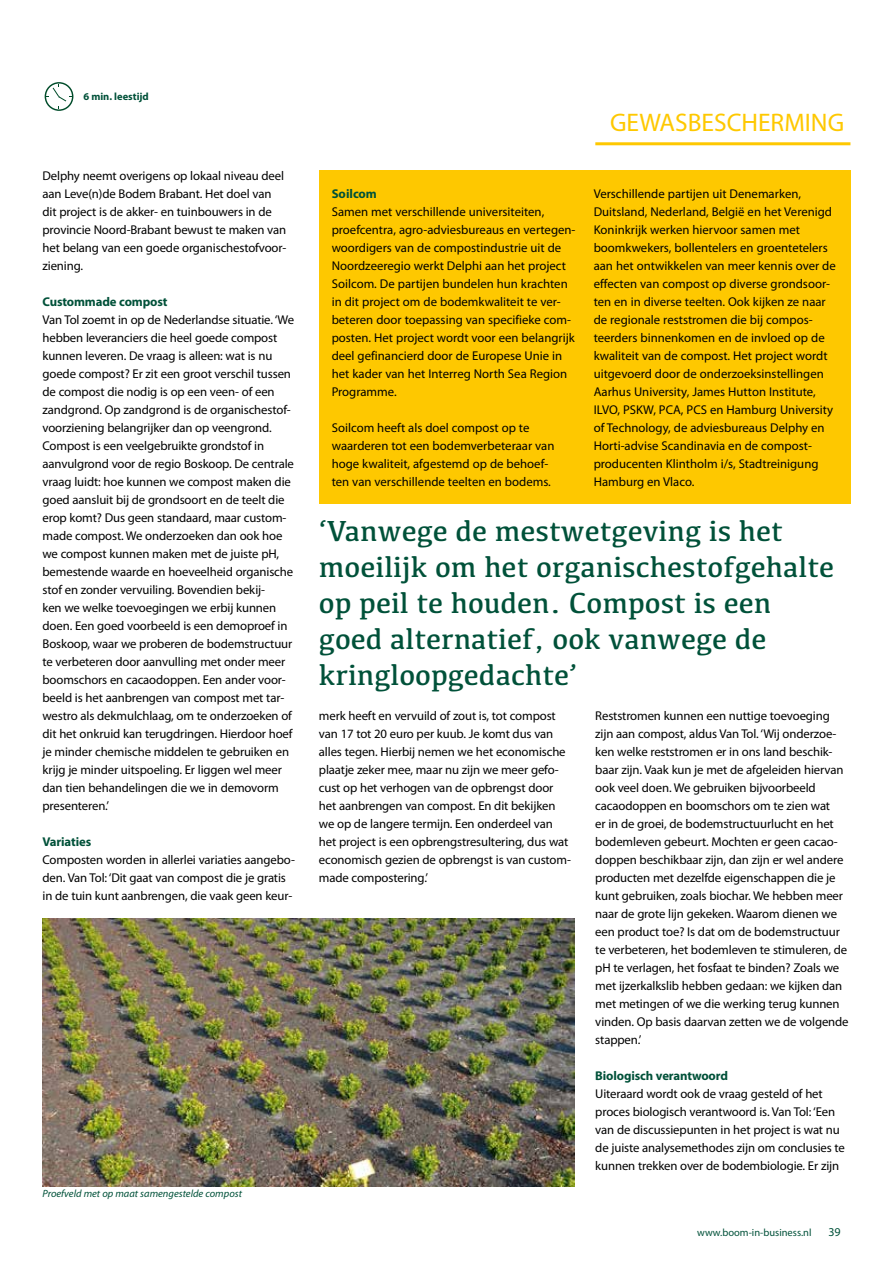
<style>
.page{position:relative;width:893px;height:1263px;background:#fff}
.page>*{position:absolute;margin:0;border:0;box-sizing:border-box;transform-origin:0 0}
.t1{font:30px/36px "Kefa";color:#005139}
.t2{font:25.5px "Myriad Pro";color:#fec800}
.t3{font:12.75px/18px "Myriad Pro";letter-spacing:-.01em;color:#000}
.t4{font:700 12.75px "Myriad Pro";letter-spacing:-.01em;color:#005139}
.t5{font:12px "Myriad Pro";color:#005139}
.t6{font:italic 10.5px "Myriad Pro";color:#005139}
.t7{font:10.5px "Myriad Pro";color:#005139}
.t8{font:700 10.5px "Myriad Pro";color:#005139}
</style>
<div class="page">
<hr style="left:595px;top:142px;width:255px;height:3px;background:#fec800">
<svg style="left:45px;top:82px;width:28px;height:29px"></svg>
<div style="left:319px;top:170px;width:531px;height:333px;background:#fec800"></div>
<img style="left:43px;top:918px;width:531px;height:268px">
<p class="t8" style="left:83px;top:90px;width:67px">6 min. leestijd</p>
<p class="t3" style="left:43px;top:167px;width:245px">Delphy neemt overigens op lokaal niveau deel aan Leve(n)de Bodem Brabant. Het doel van dit project is de akker- en tuinbouwers in de provincie Noord-Brabant bewust te maken van het belang van een goede organischestofvoor&shy;ziening.</p>
<p class="t4" style="left:43px;top:293px;width:127px">Custommade compost</p>
<p class="t3" style="left:43px;top:311px;width:253px">Van Tol zoemt in op de Nederlandse situatie. ‘We hebben leveranciers die heel goede compost kunnen leveren. De vraag is alleen: wat is nu goede compost? Er zit een groot verschil tussen de compost die nodig is op een veen- of een zandgrond. Op zandgrond is de organischestof&shy;voorziening belangrijker dan op veengrond.<br>Compost is een veelgebruikte grondstof in aanvulgrond voor de regio Boskoop. De centrale vraag luidt: hoe kunnen we compost maken die goed aansluit bij de grondsoort en de teelt die erop komt? Dus geen standaard, maar custom&shy;made compost. We onderzoeken dan ook hoe we compost kunnen maken met de juiste pH, bemestende waarde en hoeveelheid organische stof en zonder vervuiling. Bovendien bekij-<br>ken we welke toevoegingen we erbij kunnen doen. Een goed voorbeeld is een demoproef in Boskoop, waar we proberen de bodemstructuur te verbeteren door aanvulling met onder meer boomschors en cacaodoppen. Een ander voor&shy;beeld is het aanbrengen van compost met tar&shy;westro als dekmulchlaag, om te onderzoeken of dit het onkruid kan terugdringen. Hierdoor hoef je minder chemische middelen te gebruiken en krijg je minder uitspoeling. Er liggen wel meer dan tien behandelingen die we in demovorm presenteren.’</p>
<p class="t4" style="left:43px;top:834px;width:50px">Variaties</p>
<p class="t3" style="left:43px;top:851px;width:254px">Composten worden in allerlei variaties aangebo&shy;den. Van Tol: ‘Dit gaat van compost die je gratis in de tuin kunt aanbrengen, die vaak geen keur-</p>
<p class="t6" style="left:43px;top:1187px;width:201px">Proefveld met op maat samengestelde compost</p>
<h2 class="t2" style="left:610px;top:107px;width:236px">GEWASBESCHERMING</h2>
<p class="t4" style="left:332px;top:185px;width:47px">Soilcom</p>
<p class="t3" style="left:332px;top:203px;width:245px">Samen met verschillende universiteiten, proefcentra, agro-adviesbureaus en vertegen&shy;woordigers van de compostindustrie uit de Noordzeeregio werkt Delphi aan het project Soilcom. De partijen bundelen hun krachten in dit project om de bodemkwaliteit te ver&shy;beteren door toepassing van specifieke com&shy;posten. Het project wordt voor een belangrijk deel gefinancierd door de Europese Unie in het kader van het Interreg North Sea Region Programme.</p>
<p class="t3" style="left:332px;top:419px;width:224px">Soilcom heeft als doel compost op te waarderen tot een bodemverbeteraar van hoge kwaliteit, afgestemd op de behoef&shy;ten van verschillende teelten en bodems.</p>
<p class="t3" style="left:594px;top:185px;width:244px">Verschillende partijen uit Denemarken, Duitsland, Nederland, België en het Verenigd Koninkrijk werken hiervoor samen met boomkwekers, bollentelers en groentetelers aan het ontwikkelen van meer kennis over de effecten van compost op diverse grondsoor&shy;ten en in diverse teelten. Ook kijken ze naar de regionale reststromen die bij compos&shy;teerders binnenkomen en de invloed op de kwaliteit van de compost. Het project wordt uitgevoerd door de onderzoeksinstellingen Aarhus University, James Hutton Institute, ILVO, PSKW, PCA, PCS en Hamburg University of Technology, de adviesbureaus Delphy en Horti-advise Scandinavia en de compost&shy;producenten Klintholm i/s, Stadtreinigung Hamburg en Vlaco.</p>
<h1 class="t1" style="left:319px;top:512px;width:517px">‘Vanwege de mestwetgeving is het moeilijk om het organischestofgehalte op peil te houden. Compost is een goed alternatief, ook vanwege de kringloopgedachte’</h1>
<p class="t3" style="left:319px;top:707px;width:253px">merk heeft en vervuild of zout is, tot compost van 17 tot 20 euro per kuub. Je komt dus van alles tegen. Hierbij nemen we het economische plaatje zeker mee, maar nu zijn we meer gefo&shy;cust op het verhogen van de opbrengst door het aanbrengen van compost. En dit bekijken we op de langere termijn. Een onderdeel van het project is een opbrengstresultering, dus wat economisch gezien de opbrengst is van custom&shy;made compostering.’</p>
<p class="t3" style="left:595px;top:707px;width:255px">Reststromen kunnen een nuttige toevoeging zijn aan compost, aldus Van Tol. ‘Wij onderzoe&shy;ken welke reststromen er in ons land beschik&shy;baar zijn. Vaak kun je met de afgeleiden hiervan ook veel doen. We gebruiken bijvoorbeeld cacaodoppen en boomschors om te zien wat<br>er in de groei, de bodemstructuurlucht en het bodemleven gebeurt. Mochten er geen cacao&shy;doppen beschikbaar zijn, dan zijn er wel andere producten met dezelfde eigenschappen die je kunt gebruiken, zoals biochar. We hebben meer naar de grote lijn gekeken. Waarom dienen we een product toe? Is dat om de bodemstructuur te verbeteren, het bodemleven te stimuleren, de pH te verlagen, het fosfaat te binden? Zoals we met ijzerkalkslib hebben gedaan: we kijken dan met metingen of we die werking terug kunnen vinden. Op basis daarvan zetten we de volgende stappen.’</p>
<p class="t4" style="left:595px;top:1068px;width:134px">Biologisch verantwoord</p>
<p class="t3" style="left:595px;top:1085px;width:251px">Uiteraard wordt ook de vraag gesteld of het proces biologisch verantwoord is. Van Tol: ‘Een van de discussiepunten in het project is wat nu de juiste analysemethodes zijn om conclusies te kunnen trekken over de bodembiologie. Er zijn</p>
<p class="t7" style="left:697px;top:1226px;width:116px">www.boom-in-business.nl</p>
<p class="t5" style="left:828px;top:1224px;width:14px">39</p>
</div>
